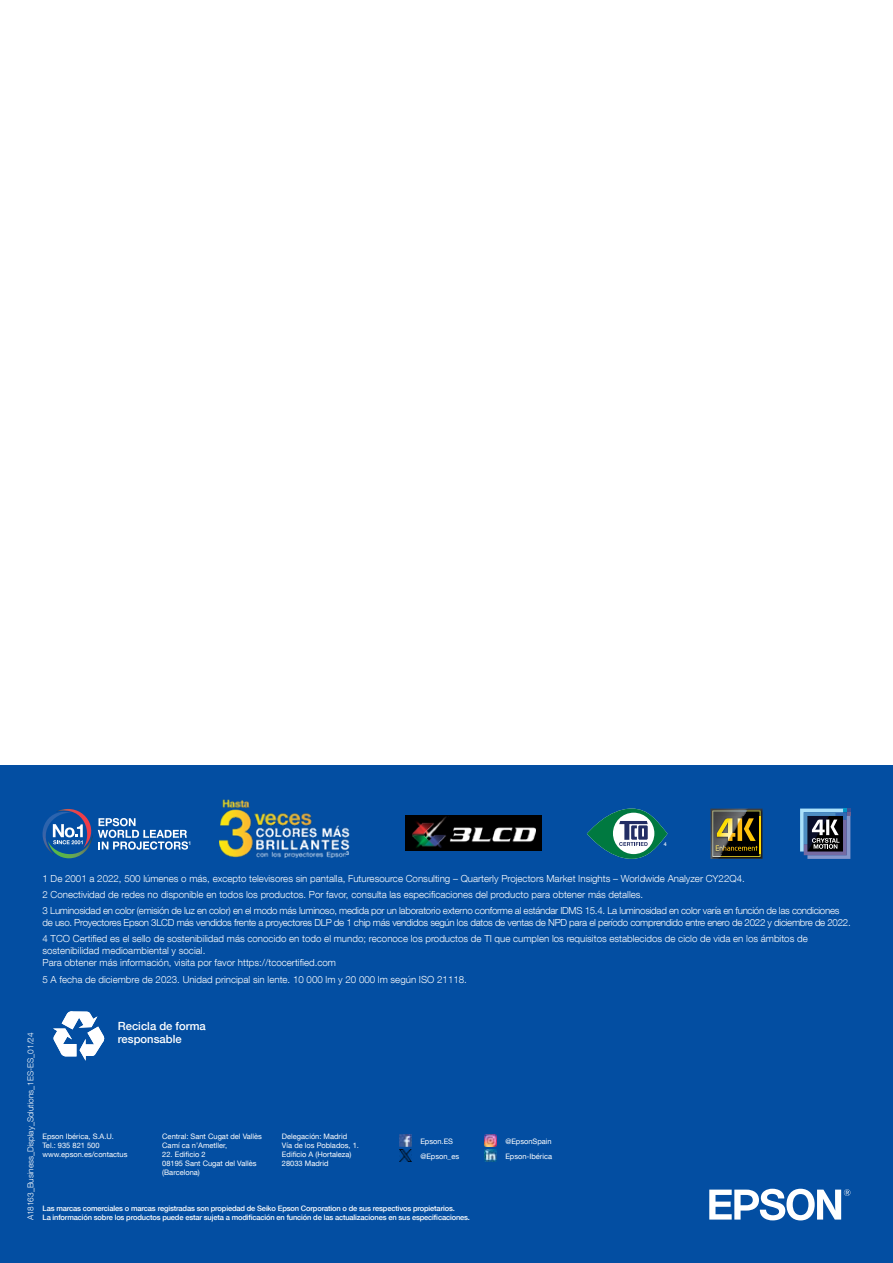
<style>
.page{position:relative;width:893px;height:1263px;background:#fff}
.page>*{position:absolute;margin:0;border:0;box-sizing:border-box;transform-origin:0 0}
.t1{font:500 11.25px/13.5px "Helvetica Neue LT Com";color:#fff}
.t2{font:300 9.75px/16.2px "Helvetica Neue LT Com";color:#fff}
.t3{font:300 9.75px/16.2px "Helvetica Neue LT Com";letter-spacing:-.03em;color:#fff}
.t4{font:300 8.25px "Helvetica Neue LT Com";color:#fff}
.t5{font:7.5px/9px "Helvetica Neue LT Com";color:#fff}
.t6{font:500 7.5px/9px "Helvetica Neue LT Com";letter-spacing:-.02em;color:#fff}
.t7{font:500 5.25px "Helvetica Neue LT Com";color:#fff}
</style>
<div class="page">
<div style="left:0;top:765px;width:893px;height:498px;background:#034ea2"></div>
<svg style="left:709px;top:1189px;width:141px;height:31px"></svg>
<svg style="left:42px;top:809px;width:146px;height:50px"></svg>
<div style="left:405px;top:815px;width:137px;height:36px;background:#000"></div>
<img style="left:412px;top:817px;width:124px;height:31px">
<svg style="left:587px;top:808px;width:80px;height:51px"></svg>
<img style="left:219px;top:799px;width:131px;height:58px">
<div style="left:346px;top:850px;width:11px;height:8px;background:#034ea2"></div>
<img style="left:762px;top:809px;width:1px;height:50px">
<svg style="left:710px;top:808px;width:52px;height:51px;background:#5e562f"></svg>
<svg style="left:800px;top:808px;width:50px;height:51px;background:#596b88"></svg>
<svg style="left:53px;top:1011px;width:51px;height:50px"></svg>
<svg style="left:399px;top:1135px;width:12px;height:27px"></svg>
<svg style="left:484px;top:1135px;width:12px;height:27px"></svg>
<p class="t7" style="left:189px;top:839px;width:4px">1</p>
<p class="t7" style="left:664px;top:840px;width:4px">4</p>
<p class="t7" style="left:346px;top:850px;width:4px">3</p>
<p class="t2" style="left:43px;top:870px;width:798px">1 De 2001 a 2022, 500 lúmenes o más, excepto televisores sin pantalla, Futuresource Consulting – Quarterly Projectors Market Insights – Worldwide Analyzer CY22Q4.<br>2 Conectividad de redes no disponible en todos los productos. Por favor, consulta las especificaciones del producto para obtener más detalles.<br>3 Luminosidad en color (emisión de luz en color) en el modo más luminoso, medida por un laboratorio externo conforme al estándar IDMS 15.4. La luminosidad en color varía en función de las condiciones</p>
<p class="t3" style="left:43px;top:914px;width:810px">de uso. Proyectores Epson 3LCD más vendidos frente a proyectores DLP de 1 chip más vendidos según los datos de ventas de NPD para el período comprendido entre enero de 2022 y diciembre de 2022.<br>4 TCO Certified es el sello de sostenibilidad más conocido en todo el mundo; reconoce los productos de TI que cumplen los requisitos establecidos de ciclo de vida en los ámbitos de</p>
<p class="t2" style="left:43px;top:945px;width:295px;line-height:12px">sostenibilidad medioambiental y social.<br>Para obtener más información, visita por favor https://tcocertified.com</p>
<p class="t2" style="left:43px;top:971px;width:426px">5 A fecha de diciembre de 2023. Unidad principal sin lente. 10 000 lm y 20 000 lm según ISO 21118.</p>
<p class="t1" style="left:118px;top:1019px;width:89px">Recicla de forma responsable</p>
<p class="t4" style="left:26px;top:1220px;width:189px;rotate:-90deg">A18163_Business_Display_Solutions_1ES-ES_01/24</p>
<p class="t5" style="left:43px;top:1132px;width:86px">Epson Ibérica, S.A.U.<br>Tel.: 935 821 500 www.epson.es/contactus</p>
<p class="t5" style="left:162px;top:1132px;width:101px">Central: Sant Cugat del Vallès<br>Camí ca n’Ametller,</p>
<p class="t5" style="left:282px;top:1132px;width:78px">Delegación: Madrid<br>Vía de los Poblados, 1.<br>Edificio A (Hortaleza)<br>28033 Madrid</p>
<p class="t6" style="left:43px;top:1204px;width:429px">Las marcas comerciales o marcas registradas son propiedad de Seiko Epson Corporation o de sus respectivos propietarios.<br>La información sobre los productos puede estar sujeta a modificación en función de las actualizaciones en sus especificaciones.</p>
<p class="t5" style="left:420px;top:1134px;width:40px;line-height:14.9px">Epson.ES @Epson_es</p>
<p class="t5" style="left:505px;top:1134px;width:48px;line-height:14.9px">@EpsonSpain<br>Epson-Ibérica</p>
<p class="t5" style="left:162px;top:1150px;width:96px">22. Edificio 2<br>08195 Sant Cugat del Vallès (Barcelona)</p>
</div>
